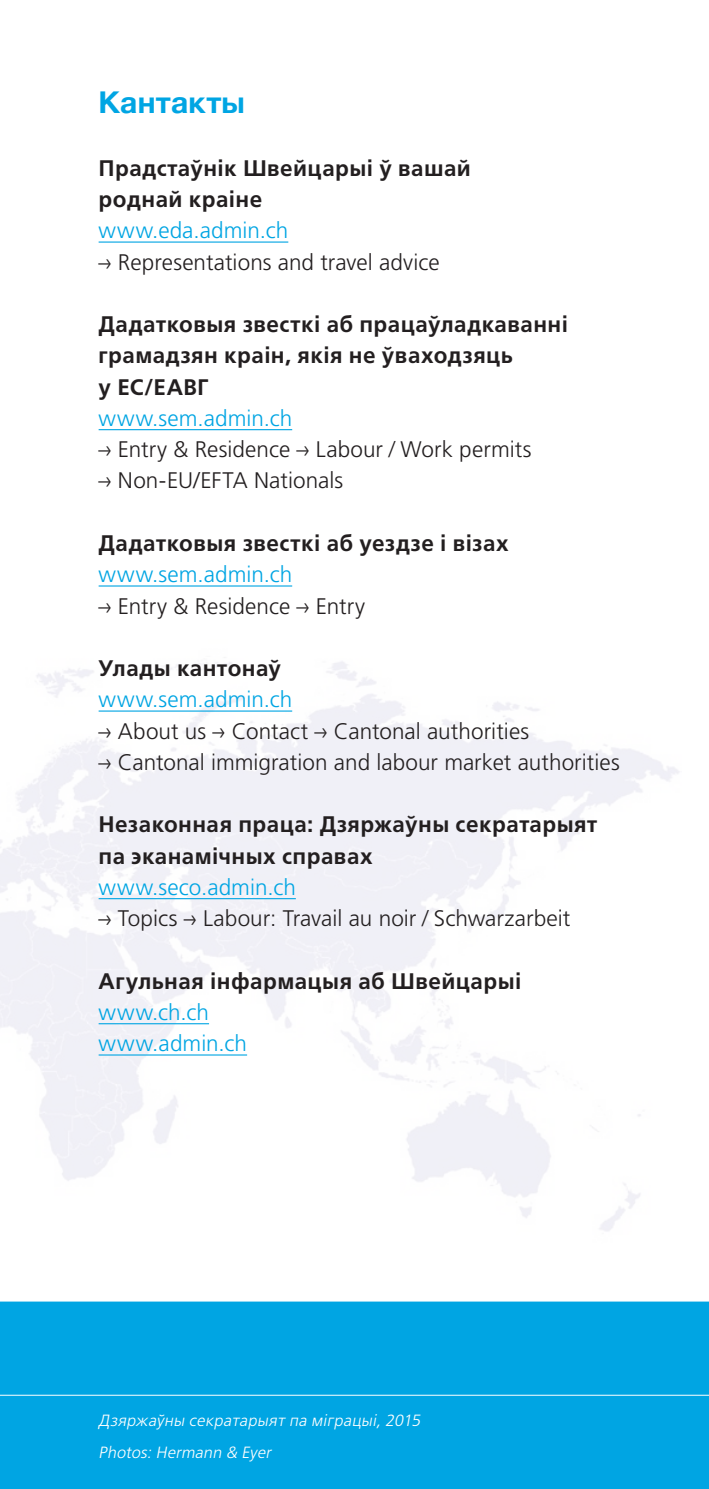
<style>
.page{position:relative;width:709px;height:1489px;background:#fff}
.page>*{position:absolute;margin:0;border:0;box-sizing:border-box;transform-origin:0 0}
.t1{font:700 30px "Helvetica Neue";letter-spacing:.005em;color:#00a5e3}
.t2{font:700 22.5px/31.2px "Frutiger LTCYR";letter-spacing:.02em;color:#231f20}
.t3{font:300 22.5px "Frutiger LT Std";letter-spacing:.005em;color:#231f20}
.t4{font:300 22.5px "Frutiger LT Std";letter-spacing:.005em;color:#00a5e3}
.t5{font:300 22.5px "Frutiger LTCYR";color:#231f20}
.t6{font:italic 300 16.25px "Frutiger LTCYR";color:#fff}
.s1{font-family:"Frutiger LTCYR"}
</style>
<div class="page">
<img style="left:0;top:661px;width:679px;height:570px">
<div style="left:0;top:1301px;width:709px;height:187px;background:#00a5e3"></div>
<hr style="left:99px;top:241px;width:189px;height:2px;background:#00a5e3">
<hr style="left:99px;top:429px;width:193px;height:1px;background:#00a5e3">
<hr style="left:99px;top:585px;width:193px;height:1px;background:#00a5e3">
<hr style="left:99px;top:710px;width:193px;height:1px;background:#00a5e3">
<hr style="left:99px;top:898px;width:197px;height:1px;background:#00a5e3">
<hr style="left:99px;top:1023px;width:110px;height:1px;background:#00a5e3">
<hr style="left:99px;top:1054px;width:148px;height:1px;background:#00a5e3">
<hr style="left:0;top:1394px;width:709px;height:1px;background:#fff">
<p class="t1" style="left:99px;top:79px;width:148px">Кантакты</p>
<p class="t2" style="left:99px;top:152px;width:374px">Прадстаўнік Швейцарыі ў вашай</p>
<p class="t2" style="left:99px;top:184px;width:165px">роднай краіне</p>
<p class="t4" style="left:99px;top:218px;width:191px">www.eda.admin.ch</p>
<p class="t3" style="left:99px;top:249px;width:342px">–› Representations and travel advice</p>
<p class="t2" style="left:99px;top:309px;width:471px">Дадатковыя звесткі аб працаўладкаванні грамадзян краін, якія не ўваходзяць<br>у ЕС/ЕАВГ</p>
<p class="t4" style="left:99px;top:405px;width:195px">www.sem.admin.ch</p>
<p class="t3" style="left:99px;top:436px;width:434px">–› Entry &amp; Residence –› Labour <span class="s1">/</span> Work permits</p>
<p class="t3" style="left:99px;top:468px;width:246px">–› Non-EU/EFTA Nationals</p>
<p class="t2" style="left:99px;top:527px;width:411px">Дадатковыя звесткі аб уездзе і візах</p>
<p class="t4" style="left:99px;top:561px;width:195px">www.sem.admin.ch</p>
<p class="t3" style="left:99px;top:593px;width:268px">–› Entry &amp; Residence –› Entry</p>
<p class="t2" style="left:99px;top:652px;width:184px">Улады кантонаў</p>
<p class="t4" style="left:99px;top:686px;width:195px">www.sem.admin.ch</p>
<p class="t3" style="left:99px;top:718px;width:432px">–› About us –› Contact –› Cantonal authorities</p>
<p class="t3" style="left:99px;top:749px;width:522px">–› Cantonal immigration and labour market authorities</p>
<p class="t2" style="left:99px;top:809px;width:500px">Незаконная праца: Дзяржаўны секратарыят па эканамічных справах</p>
<p class="t4" style="left:99px;top:874px;width:199px">www.seco.admin.ch</p>
<p class="t5" style="left:99px;top:906px;width:473px">–› Topics –› Labour: Travail au noir / Schwarzarbeit</p>
<p class="t2" style="left:99px;top:965px;width:424px">Агульная інфармацыя аб Швейцарыі</p>
<p class="t4" style="left:99px;top:999px;width:112px">www.ch.ch</p>
<p class="t4" style="left:99px;top:1030px;width:150px">www.admin.ch</p>
<p class="t6" style="left:99px;top:1412px;width:326px">Дзяржаўны секратарыят па міграцыі, 2015</p>
<p class="t6" style="left:99px;top:1443px;width:177px">Photos: Hermann &amp; Eyer</p>
</div>
